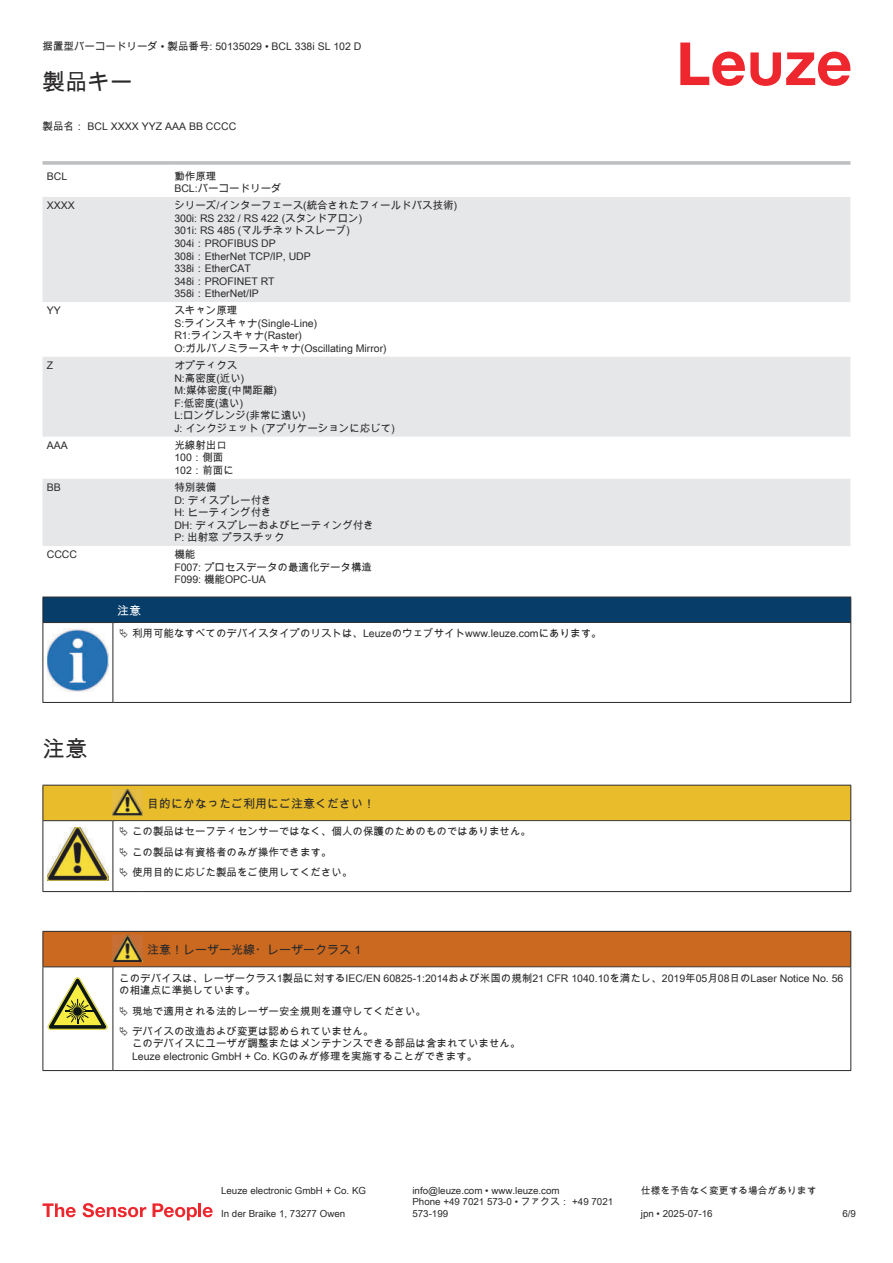
<style>
.page{position:relative;width:893px;height:1263px;background:#fff}
.page>*{position:absolute;margin:0;border:0;box-sizing:border-box;transform-origin:0 0}
.t1{font:22.5px "Arial Unicode MS";color:#2b292a}
.t2{font:12px "Arial Unicode MS";color:#2b292a}
.t3{font:12px "Arial Unicode MS";color:#fff}
.t4{font:10.5px/12.6px "Arial Unicode MS";color:#2b292a}
.t5{font:9.75px/11.7px "Arial Unicode MS";color:#2b292a}
</style>
<div class="page">
<svg style="left:680px;top:43px;width:170px;height:43px"></svg>
<svg style="left:43px;top:197px;width:807px;height:349px;fill:#e6e7e9"></svg>
<svg style="left:43px;top:161px;width:127px;height:4px"></svg>
<hr style="left:170px;top:161px;width:680px;height:4px;background:#c4c5c7">
<svg style="left:43px;top:1203px;width:33px;height:14px"></svg>
<svg style="left:83px;top:1203px;width:63px;height:14px"></svg>
<svg style="left:153px;top:1203px;width:44px;height:17px"></svg>
<hr style="left:198px;top:1203px;width:3px;height:14px;background:#ed272d">
<svg style="left:203px;top:1207px;width:10px;height:10px"></svg>
<hr style="left:43px;top:622px;width:70px;height:1px;background:#2b292a">
<div style="left:43px;top:597px;width:808px;height:25px;background:#063d69"></div>
<hr style="left:113px;top:622px;width:738px;height:1px;background:#2b292a">
<hr style="left:43px;top:623px;width:1px;height:75px;background:#2b292a">
<hr style="left:113px;top:623px;width:1px;height:75px;background:#2b292a">
<hr style="left:850px;top:623px;width:1px;height:75px;background:#2b292a">
<hr style="left:43px;top:702px;width:70px;height:1px;background:#2b292a">
<hr style="left:113px;top:702px;width:738px;height:1px;background:#2b292a">
<img style="left:47px;top:629px;width:61px;height:63px">
<hr style="left:43px;top:891px;width:70px;height:1px;background:#2b292a">
<hr style="left:113px;top:891px;width:30px;height:1px;background:#2b292a">
<hr style="left:143px;top:891px;width:708px;height:1px;background:#2b292a">
<div style="left:44px;top:932px;width:806px;height:34px;background:#ca691f"></div>
<svg style="left:44px;top:967px;width:806px;height:103px"></svg>
<hr style="left:43px;top:931px;width:70px;height:1px;background:#2b292a">
<hr style="left:43px;top:932px;width:1px;height:34px;background:#2b292a">
<hr style="left:43px;top:966px;width:70px;height:1px;background:#2b292a">
<hr style="left:113px;top:931px;width:30px;height:1px;background:#2b292a">
<hr style="left:113px;top:966px;width:30px;height:1px;background:#2b292a">
<hr style="left:143px;top:931px;width:708px;height:1px;background:#2b292a">
<hr style="left:850px;top:932px;width:1px;height:34px;background:#2b292a">
<hr style="left:143px;top:966px;width:708px;height:1px;background:#2b292a">
<hr style="left:43px;top:967px;width:1px;height:99px;background:#2b292a">
<hr style="left:113px;top:967px;width:1px;height:99px;background:#2b292a">
<hr style="left:850px;top:967px;width:1px;height:99px;background:#2b292a">
<hr style="left:43px;top:1070px;width:70px;height:1px;background:#2b292a">
<hr style="left:113px;top:1070px;width:30px;height:1px;background:#2b292a">
<hr style="left:143px;top:1070px;width:708px;height:1px;background:#2b292a">
<img style="left:113px;top:936px;width:30px;height:26px">
<svg style="left:47px;top:977px;width:60px;height:53px"></svg>
<svg style="left:115px;top:968px;width:734px;height:98px"></svg>
<svg style="left:43px;top:785px;width:808px;height:106px"></svg>
<svg style="left:120px;top:1006px;width:8px;height:9px"></svg>
<svg style="left:120px;top:1026px;width:8px;height:10px"></svg>
<p class="t4" style="left:43px;top:40px;width:320px">据置型バーコードリーダ • 製品番号: 50135029 • BCL 338i SL 102 D</p>
<h1 class="t1" style="left:43px;top:66px;width:91px">製品キー</h1>
<p class="t4" style="left:43px;top:120px;width:195px">製品名： BCL XXXX YYZ AAA BB CCCC</p>
<p class="t4" style="left:47px;top:170px;width:22px">BCL</p>
<p class="t4" style="left:174px;top:169px;width:109px">動作原理<br>BCL:バーコードリーダ</p>
<p class="t4" style="left:47px;top:199px;width:30px">XXXX</p>
<p class="t4" style="left:174px;top:199px;width:284px">シリーズ/インターフェース(統合されたフィールドバス技術)<br>300i: RS 232 / RS 422 (スタンドアロン)<br>301i: RS 485 (マルチネットスレーブ)<br>304i：PROFIBUS DP<br>308i：EtherNet TCP/IP, UDP<br>338i：EtherCAT<br>348i：PROFINET RT<br>358i：EtherNet/IP</p>
<p class="t4" style="left:47px;top:304px;width:16px">YY</p>
<p class="t4" style="left:174px;top:304px;width:214px">スキャン原理<br>S:ラインスキャナ(Single-Line)<br>R1:ラインスキャナ(Raster)<br>O:ガルバノミラースキャナ(Oscillating Mirror)</p>
<p class="t4" style="left:47px;top:359px;width:8px">Z</p>
<p class="t4" style="left:174px;top:359px;width:222px">オプティクス<br>N:高密度(近い)<br>M:媒体密度(中間距離)<br>F:低密度(遠い)<br>L:ロングレンジ(非常に遠い)<br>J: インクジェット (アプリケーションに応じて)</p>
<p class="t4" style="left:47px;top:440px;width:23px">AAA</p>
<p class="t4" style="left:174px;top:439px;width:61px">光線射出口<br>100：側面<br>102：前面に</p>
<p class="t4" style="left:47px;top:482px;width:16px">BB</p>
<p class="t4" style="left:174px;top:481px;width:201px">特別装備<br>D: ディスプレー付き<br>H: ヒーティング付き<br>DH: ディスプレーおよびヒーティング付き<br>P: 出射窓 プラスチック</p>
<p class="t4" style="left:47px;top:549px;width:32px">CCCC</p>
<p class="t4" style="left:174px;top:548px;width:199px">機能<br>F007: プロセスデータの最適化データ構造<br>F099: 機能OPC-UA</p>
<p class="t3" style="left:117px;top:602px;width:25px">注意</p>
<p class="t4" style="left:132px;top:627px;width:471px">利用可能なすべてのデバイスタイプのリストは、Leuzeのウェブサイトwww.leuze.comにあります。</p>
<h1 class="t1" style="left:43px;top:733px;width:46px">注意</h1>
<p class="t2" style="left:147px;top:795px;width:229px">目的にかなったご利用にご注意ください！</p>
<p class="t4" style="left:132px;top:821px;width:400px;line-height:20.2px">この製品はセーフティセンサーではなく、個人の保護のためのものではありません。この製品は有資格者のみが操作できます。<br>使用目的に応じた製品をご使用してください。</p>
<p class="t2" style="left:147px;top:941px;width:216px">注意！レーザー光線・レーザークラス 1</p>
<p class="t4" style="left:119px;top:971px;width:726px">このデバイスは、レーザークラス1製品に対するIEC/EN 60825-1:2014および米国の規制21 CFR 1040.10を満たし、2019年05月08日のLaser Notice No. 56の相違点に準拠しています。</p>
<p class="t4" style="left:132px;top:1000px;width:295px;line-height:20.2px">現地で適用される法的レーザー安全規則を遵守してください。デバイスの改造および変更は認められていません。</p>
<p class="t4" style="left:132px;top:1037px;width:390px">このデバイスにユーザが調整またはメンテナンスできる部品は含まれていません。<br>Leuze electronic GmbH + Co. KGのみが修理を実施することができます。</p>
<p class="t5" style="left:221px;top:1184px;width:146px">Leuze electronic GmbH + Co. KG</p>
<p class="t5" style="left:412px;top:1184px;width:149px">info@leuze.com • www.leuze.com</p>
<p class="t5" style="left:641px;top:1184px;width:177px">仕様を予告なく変更する場合があります</p>
<p class="t5" style="left:221px;top:1207px;width:126px">In der Braike 1, 73277 Owen</p>
<p class="t5" style="left:412px;top:1196px;width:202px">Phone +49 7021 573-0 • ファクス： +49 7021<br>573-199</p>
<p class="t5" style="left:641px;top:1207px;width:73px">jpn • 2025-07-16</p>
<p class="t5" style="left:842px;top:1207px;width:15px">6/9</p>
</div>
